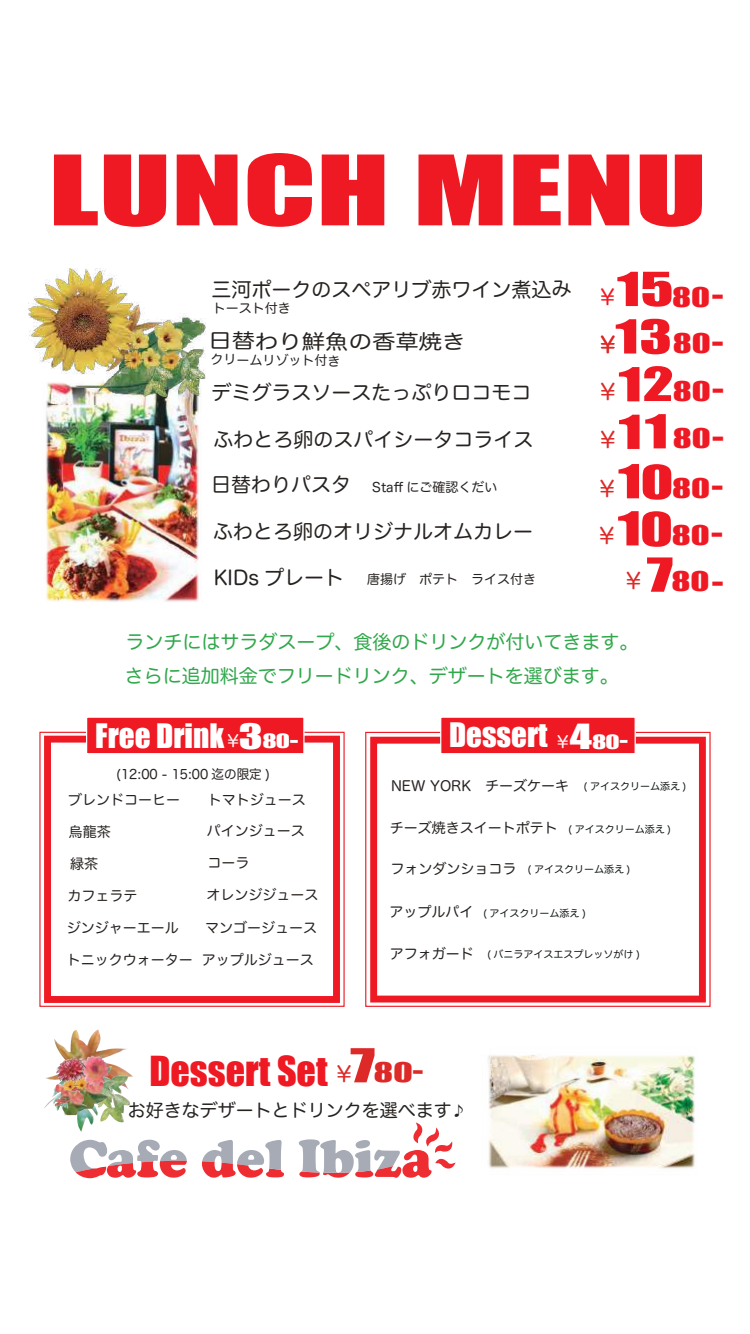
<style>
.page{position:relative;width:750px;height:1334px;background:#fff}
.page>*{position:absolute;margin:0;border:0;box-sizing:border-box;transform-origin:0 0}
.t1{font:89.6px "Impact";color:#ef1923;scale:1.48 1}
.t2{font:43.4px "Impact";letter-spacing:.005em;color:#ef1923;scale:1.42 1}
.t3{font:43.2px "Impact";color:#dd2927;scale:1.47 1}
.t4{font:38px "Impact";color:#ef1923}
.t5{font:31px "Impact";color:#fff}
.t6{font:29.1px "Impact";color:#ef1923;scale:1.37 1}
.t7{font:25px "Impact";color:#ef1923;scale:1.42 1}
.t8{font:22.5px "Hira Maru Pro W4";color:#dd2927}
.t9{font:22.3px "Hira Maru Pro W4";color:#dd2927}
.t10{font:21.8px "Hira Maru Pro W4";color:#dd2927}
.t11{font:20px "Hira Maru Pro W4";color:#262220}
.t12{font:20px "Hira Maru Pro W4";color:#262220;scale:1.17 1}
.t13{font:19px "Hira Maru Pro W4";color:#30a84b}
.t14{font:18px "Hira Maru Pro W4";color:#262220}
.t15{font:14px "Hira Maru Pro W4";color:#262220}
.t16{font:13px "Hira Maru Pro W4";color:#262220}
.t17{font:10px "Hira Maru Pro W4";color:#121717}
.s1{font-family:"Hira Maru Pro W4";font-size:21.6px}
.s2{font-size:25px}
.s3{font-size:29.1px}
.s4{font-family:"Hira Maru Pro W4";font-size:22.3px;color:#dd2927}
.s5{font-size:43.4px}
.s6{font-family:"Hira Maru Pro W4";font-size:16.8px}
.s7{font-size:32.2px}
.s8{font-size:18.2px}
.s9{font-size:20.6px}
.s10{font-size:31.9px}
.s11{font-size:10px;color:#121717}
.s12{font-size:14px;color:#262220}
</style>
<div class="page">
<div style="left:370px;top:737px;width:336px;height:266px;border:7px solid #ef1923"></div>
<div style="left:440px;top:717px;width:196px;height:37px;background:#ef1923;border:1px solid #fff"></div>
<img style="left:54px;top:1029px;width:79px;height:48px">
<img style="left:44px;top:1071px;width:12px;height:37px">
<img style="left:51px;top:1073px;width:36px;height:43px">
<img style="left:87px;top:1066px;width:44px;height:50px">
<img style="left:108px;top:1075px;width:8px;height:34px">
<img style="left:60px;top:1083px;width:48px;height:26px">
<img style="left:54px;top:1084px;width:33px;height:31px">
<img style="left:77px;top:1056px;width:32px;height:30px">
<img style="left:56px;top:1058px;width:30px;height:25px">
<img style="left:63px;top:1080px;width:14px;height:12px">
<svg style="left:75px;top:1078px;width:13px;height:12px"></svg>
<img style="left:393px;top:960px;width:318px;height:209px">
<svg style="left:70px;top:1116px;width:392px;height:63px"></svg>
<div style="left:39px;top:732px;width:306px;height:275px;border:1px solid #ef1923"></div>
<div style="left:44px;top:736px;width:296px;height:267px;border:7px solid #ef1923"></div>
<div style="left:86px;top:717px;width:219px;height:37px;background:#ef1923;border:1px solid #fff"></div>
<img style="left:28px;top:302px;width:172px;height:300px">
<img style="left:29px;top:268px;width:177px;height:128px">
<svg style="left:393px;top:1062px;width:30px;height:21px"></svg>
<h1 class="t1" style="left:49px;top:121px;width:446px">LUNCH MENU</h1>
<h3 class="t11" style="left:212px;top:272px;width:362px">三河ポークのスペアリブ赤ワイン煮込み</h3>
<p class="t16" style="left:213px;top:297px;width:80px">トースト付き</p>
<h3 class="t12" style="left:209px;top:324px;width:221px">日替わり鮮魚の香草焼き</h3>
<p class="t16" style="left:211px;top:348px;width:131px;rotate:1deg">クリームリゾット付き</p>
<h3 class="t11" style="left:211px;top:375px;width:321px">デミグラスソースたっぷりロコモコ</h3>
<h3 class="t11" style="left:214px;top:422px;width:321px">ふわとろ卵のスパイシータコライス</h3>
<h3 class="t11" style="left:211px;top:467px;width:141px">日替わりパスタ</h3>
<h3 class="t11" style="left:213px;top:514px;width:321px">ふわとろ卵のオリジナルオムカレー</h3>
<h3 class="t11" style="left:214px;top:560px;width:132px">KIDs プレート</h3>
<p class="t16" style="left:372px;top:476px;width:127px">Staff にご確認くだい</p>
<p class="t16" style="left:367px;top:568px;width:171px">唐揚げ　ポテト　ライス付き</p>
<h2 class="t2" style="left:600px;top:255px;width:88px"><span class="s1">¥</span>15<span class="s2">80</span><span class="s3">-</span></h2>
<h2 class="t2" style="left:615px;top:303px;width:69px">13<span class="s2">80</span></h2>
<h3 class="t8" style="left:600px;top:325px;width:16px">¥</h3>
<h3 class="t9" style="left:600px;top:325px;width:16px">¥</h3>
<h3 class="t6" style="left:712px;top:320px;width:10px">-</h3>
<h2 class="t2" style="left:619px;top:350px;width:40px">12</h2>
<h3 class="t7" style="left:673px;top:372px;width:37px">80<span class="s3">-</span></h3>
<h3 class="t9" style="left:600px;top:372px;width:16px">¥</h3>
<h2 class="t2" style="left:600px;top:398px;width:88px"><span class="s4">¥</span>11<span class="s2">80</span><span class="s3">-</span></h2>
<h2 class="t2" style="left:600px;top:448px;width:88px"><span class="s4">¥</span>10<span class="s2">80</span><span class="s3">-</span></h2>
<h2 class="t2" style="left:600px;top:495px;width:88px"><span class="s4">¥</span>10<span class="s2">80</span><span class="s3">-</span></h2>
<h3 class="t7" style="left:626px;top:562px;width:70px"><span class="s4">¥</span> <span class="s5">7</span>80<span class="s3">-</span></h3>
<h3 class="t13" style="left:125px;top:625px;width:515px">ランチにはサラダスープ、食後のドリンクが付いてきます。</h3>
<h3 class="t13" style="left:125px;top:659px;width:495px">さらに追加料金でフリードリンク、デザートを選びます。</h3>
<h3 class="t5" style="left:95px;top:712px;width:204px">Free Drink <span class="s6">¥</span><span class="s7">3</span><span class="s8">80</span><span class="s9">-</span></h3>
<h3 class="t5" style="left:449px;top:711px;width:180px">Dessert <span class="s6">¥</span><span class="s10">4</span><span class="s8">80</span><span class="s9">-</span></h3>
<p class="t16" style="left:116px;top:763px;width:155px">(12:00 - 15:00 迄の限定 )</p>
<p class="t15" style="left:68px;top:787px;width:113px">ブレンドコーヒー</p>
<p class="t15" style="left:208px;top:787px;width:99px">トマトジュース</p>
<p class="t15" style="left:69px;top:820px;width:43px">烏龍茶</p>
<p class="t15" style="left:207px;top:819px;width:99px">パインジュース</p>
<p class="t15" style="left:70px;top:852px;width:29px">緑茶</p>
<p class="t15" style="left:207px;top:851px;width:43px">コーラ</p>
<p class="t15" style="left:67px;top:883px;width:71px">カフェラテ</p>
<p class="t15" style="left:207px;top:883px;width:113px">オレンジジュース</p>
<p class="t15" style="left:67px;top:915px;width:113px">ジンジャーエール</p>
<p class="t15" style="left:67px;top:947px;width:127px">トニックウォーター</p>
<p class="t15" style="left:205px;top:915px;width:114px">マンゴージュース</p>
<p class="t15" style="left:202px;top:947px;width:113px">アップルジュース</p>
<p class="t15" style="left:391px;top:773px;width:180px">NEW YORK　チーズケーキ</p>
<p class="t17" style="left:584px;top:777px;width:104px">( アイスクリーム添え )</p>
<p class="t15" style="left:390px;top:815px;width:282px">チーズ焼きスイートポテト <span class="s11">( アイスクリーム添え )</span></p>
<p class="t15" style="left:391px;top:857px;width:127px">フォンダンショコラ</p>
<p class="t17" style="left:528px;top:861px;width:104px">( アイスクリーム添え )</p>
<p class="t15" style="left:390px;top:900px;width:85px">アップルパイ</p>
<p class="t17" style="left:483px;top:905px;width:104px">( アイスクリーム添え )</p>
<p class="t17" style="left:390px;top:945px;width:252px"><span class="s12">アフォガード</span> ( バニラアイスエスプレッソがけ )</p>
<h3 class="t4" style="left:149px;top:1041px;width:180px">Dessert Set</h3>
<h3 class="t3" style="left:350px;top:1032px;width:18px">7</h3>
<h3 class="t10" style="left:337px;top:1055px;width:16px">¥</h3>
<p class="t14" style="left:128px;top:1095px;width:325px">お好きなデザートとドリンクを選べます</p>
<p class="t15" style="left:452px;top:1098px;width:15px">♪</p>
</div>
